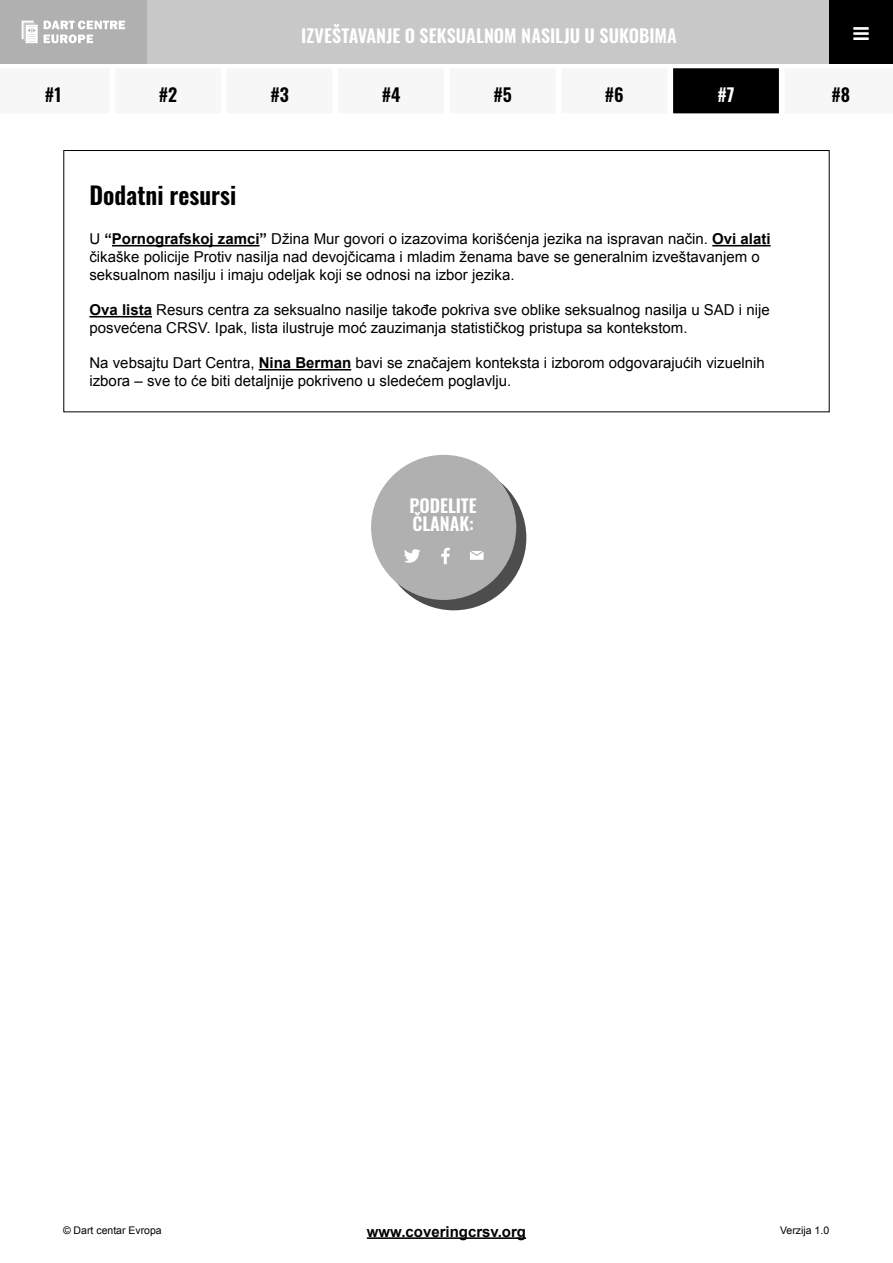
<style>
.page{position:relative;width:893px;height:1263px;background:#fff}
.page>*{position:absolute;margin:0;border:0;box-sizing:border-box;transform-origin:0 0}
.t1{font:600 24px "Oswald";color:#000}
.t2{font:600 18px/18px "Oswald";color:#fff}
.t3{font:600 18px "Oswald";color:#000}
.t4{font:15px/18px "Arial";color:#000}
.t5{font:700 15px "Arial";color:#000}
.t6{font:10.5px "Arial";color:#000}
.s1{font-weight:700}
</style>
<div class="page">
<hr style="left:112px;top:245px;width:148px;height:1px;background:#000">
<hr style="left:712px;top:245px;width:59px;height:1px;background:#000">
<hr style="left:89px;top:316px;width:63px;height:1px;background:#000">
<hr style="left:259px;top:369px;width:92px;height:1px;background:#000">
<div style="left:64px;top:150px;width:765px;height:262px;border:1px solid #000"></div>
<div style="left:336px;top:66px;width:110px;height:50px;background:#f7f7f7"></div>
<div style="left:671px;top:66px;width:110px;height:50px;background:#000"></div>
<div style="left:669px;top:64px;width:114px;height:54px;border:4px solid #fff"></div>
<div style="left:113px;top:66px;width:110px;height:50px;background:#f7f7f7"></div>
<div style="left:448px;top:66px;width:110px;height:50px;background:#f7f7f7"></div>
<svg style="left:780px;top:64px;width:3px;height:54px"></svg>
<div style="left:224px;top:66px;width:111px;height:50px;background:#f7f7f7"></div>
<div style="left:559px;top:66px;width:110px;height:50px;background:#f7f7f7"></div>
<div style="left:381px;top:465px;width:145px;height:145px;background:#4d4d4d;border-radius:50%"></div>
<div style="left:371px;top:455px;width:145px;height:145px;background:#b0b0b0;border-radius:50%"></div>
<svg style="left:404px;top:549px;width:16px;height:14px"></svg>
<svg style="left:441px;top:548px;width:9px;height:16px"></svg>
<svg style="left:470px;top:551px;width:14px;height:9px"></svg>
<hr style="left:367px;top:1237px;width:159px;height:2px;background:#000">
<div style="left:0;top:0;width:893px;height:64px;background:#c8c8c8"></div>
<div style="left:0;top:0;width:147px;height:64px;background:#b0b0b0"></div>
<svg style="left:44px;top:21px;width:81px;height:22px"></svg>
<svg style="left:22px;top:21px;width:16px;height:22px"></svg>
<div style="left:829px;top:0;width:64px;height:64px;background:#000"></div>
<p class="t2" style="left:301px;top:25px;width:377px">IZVEŠTAVANJE O SEKSUALNOM NASILJU U SUKOBIMA</p>
<p class="t3" style="left:45px;top:78px;width:18px">#1</p>
<p class="t3" style="left:159px;top:78px;width:20px">#2</p>
<p class="t3" style="left:270px;top:78px;width:20px">#3</p>
<p class="t3" style="left:382px;top:78px;width:20px">#4</p>
<p class="t3" style="left:493px;top:78px;width:20px">#5</p>
<p class="t3" style="left:605px;top:78px;width:20px">#6</p>
<p class="t2" style="left:717px;top:83px;width:19px">#7</p>
<p class="t3" style="left:831px;top:78px;width:20px">#8</p>
<h1 class="t1" style="left:89px;top:174px;width:148px">Dodatni resursi</h1>
<p class="t4" style="left:89px;top:230px;width:683px">U <span class="s1">“Pornografskoj zamci”</span> Džina Mur govori o izazovima korišćenja jezika na ispravan način. <span class="s1">Ovi alati </span>čikaške policije Protiv nasilja nad devojčicama i mladim ženama bave se generalnim izveštavanjem o seksualnom nasilju i imaju odeljak koji se odnosi na izbor jezika.</p>
<p class="t4" style="left:89px;top:301px;width:682px"><span class="s1">Ova lista</span> Resurs centra za seksualno nasilje takođe pokriva sve oblike seksualnog nasilja u SAD i nije posvećena CRSV. Ipak, lista ilustruje moć zauzimanja statističkog pristupa sa kontekstom.</p>
<p class="t4" style="left:89px;top:354px;width:677px">Na vebsajtu Dart Centra, <span class="s1">Nina Berman</span> bavi se značajem konteksta i izborom odgovarajućih vizuelnih izbora – sve to će biti detaljnije pokriveno u sledećem poglavlju.</p>
<p class="t2" style="left:409px;top:494px;width:69px">PODELITE<br>ČLANAK:</p>
<p class="t5" style="left:367px;top:1221px;width:161px">www.coveringcrsv.org</p>
<p class="t6" style="left:63px;top:1223px;width:100px">© Dart centar Evropa</p>
<p class="t6" style="left:780px;top:1223px;width:51px">Verzija 1.0</p>
</div>
